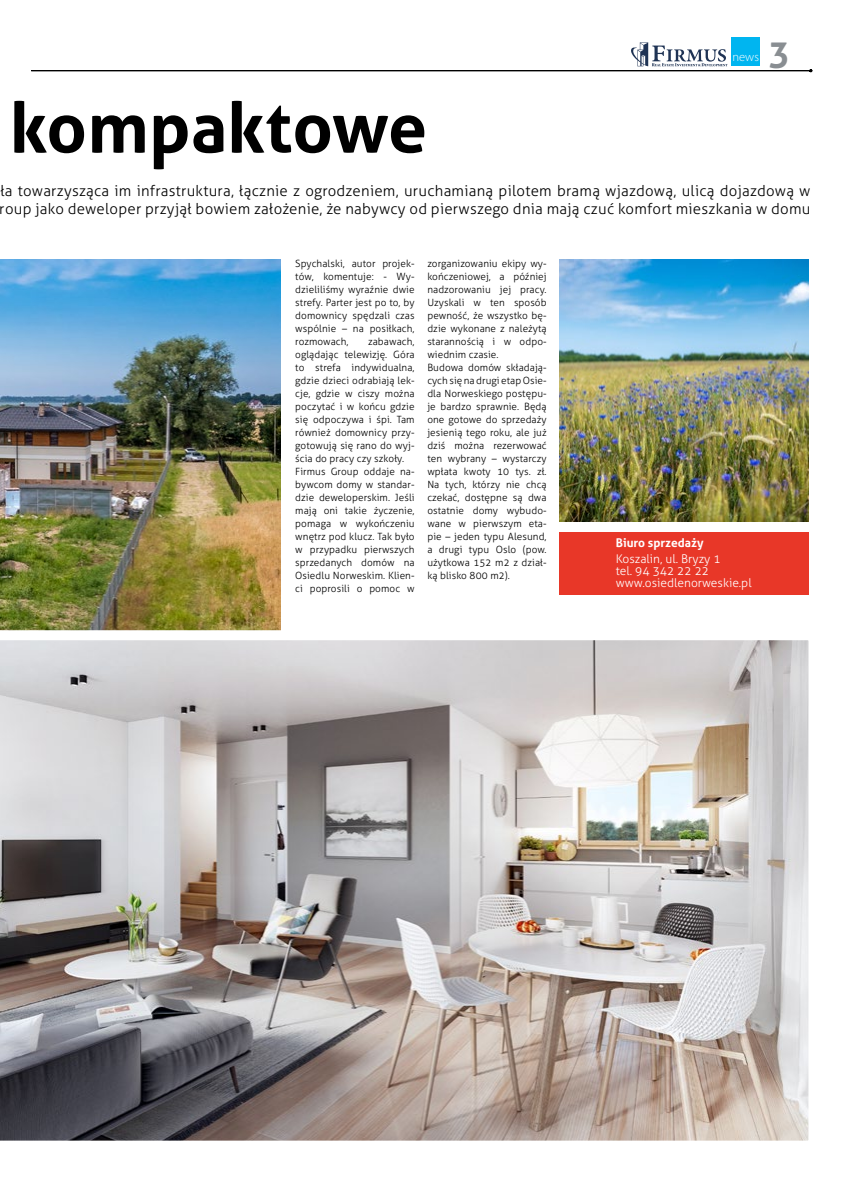
<style>
.page{position:relative;width:842px;height:1191px;background:#fff}
.page>*{position:absolute;margin:0;border:0;box-sizing:border-box;transform-origin:0 0}
.t1{font:700 70px "Aller";letter-spacing:.005em;color:#000}
.t2{font:700 36px "Aller";color:#898e92}
.t3{font:300 15px/18px "Aller";letter-spacing:.02em;color:#000}
.t4{font:300 12.6px "Myriad Pro";color:#fff}
.t5{font:300 12px/12px "Aller";color:#fff}
.t6{font:700 12px "Aller";color:#fff}
.t7{font:300 10px/13px "Aller";letter-spacing:.005em;color:#000}
</style>
<div class="page">
<hr style="left:31px;top:70px;width:779px;height:1px;background:#000">
<svg style="left:631px;top:42px;width:96px;height:24px"></svg>
<div style="left:731px;top:38px;width:29px;height:28px;background:#00b5f0"></div>
<img style="left:0;top:259px;width:281px;height:371px">
<svg style="left:0;top:630px;width:809px;height:511px;background:#b3adab"></svg>
<div style="left:559px;top:532px;width:250px;height:62px;background:#e83728"></div>
<img style="left:559px;top:259px;width:250px;height:262px">
<p class="t4" style="left:732px;top:50px;width:28px">news</p>
<h2 class="t2" style="left:768px;top:31px;width:23px">3</h2>
<h1 class="t1" style="left:10px;top:84px;width:419px">kompaktowe</h1>
<h3 class="t3" style="left:0;top:182px;width:812px">ła towarzysząca im infrastruktura, łącznie z ogrodzeniem, uruchamianą pilotem bramą wjazdową, ulicą dojazdową w roup jako deweloper przyjął bowiem założenie, że nabywcy od pierwszego dnia mają czuć komfort mieszkania w domu</h3>
<p class="t7" style="left:295px;top:256px;width:121px;text-align:justify">Spychalski, autor projek&shy;tów, komentuje: - Wy&shy;dzieliliśmy wyraźnie dwie strefy. Parter jest po to, by domownicy spędzali czas wspólnie – na posiłkach, rozmowach,</p>
<p class="t7" style="left:295px;top:334px;width:121px;text-indent:73px">zabawach, oglądając telewizję. Góra to strefa indywidualna, gdzie dzieci odrabiają lek&shy;cje, gdzie w ciszy można poczytać i w końcu gdzie się odpoczywa i śpi. Tam również domownicy przy&shy;gotowują się rano do wyj&shy;ścia do pracy czy szkoły.<br>Firmus Group oddaje na&shy;bywcom domy w standar&shy;dzie deweloperskim. Jeśli mają oni takie życzenie, pomaga w wykończeniu wnętrz pod klucz. Tak było w przypadku pierwszych sprzedanych domów na<br>Osiedlu Norweskim. Klien&shy;ci poprosili o pomoc w</p>
<p class="t7" style="left:427px;top:256px;width:121px">zorganizowaniu ekipy wy&shy;kończeniowej, a później nadzorowaniu jej pracy.<br>Uzyskali w ten sposób pewność, że wszystko bę&shy;dzie wykonane z należytą starannością i w odpo&shy;wiednim czasie.<br>Budowa domów składają&shy;cych się na drugi etap Osie&shy;dla Norweskiego postępu&shy;je bardzo sprawnie. Będą one gotowe do sprzedaży jesienią tego roku, ale już dziś można rezerwować ten wybrany – wystarczy wpłata kwoty 10 tys. zł.<br>Na tych, którzy nie chcą czekać, dostępne są dwa ostatnie domy wybudo&shy;wane w pierwszym eta&shy;pie – jeden typu Alesund, a drugi typu Oslo (pow. użytkowa 152 m2 z dział&shy;ką blisko 800 m2).</p>
<p class="t6" style="left:616px;top:535px;width:89px">Biuro sprzedaży</p>
<p class="t5" style="left:616px;top:552px;width:137px">Koszalin, ul. Bryzy 1<br>tel. 94 342 22 22 www.osiedlenorweskie.pl</p>
</div>
